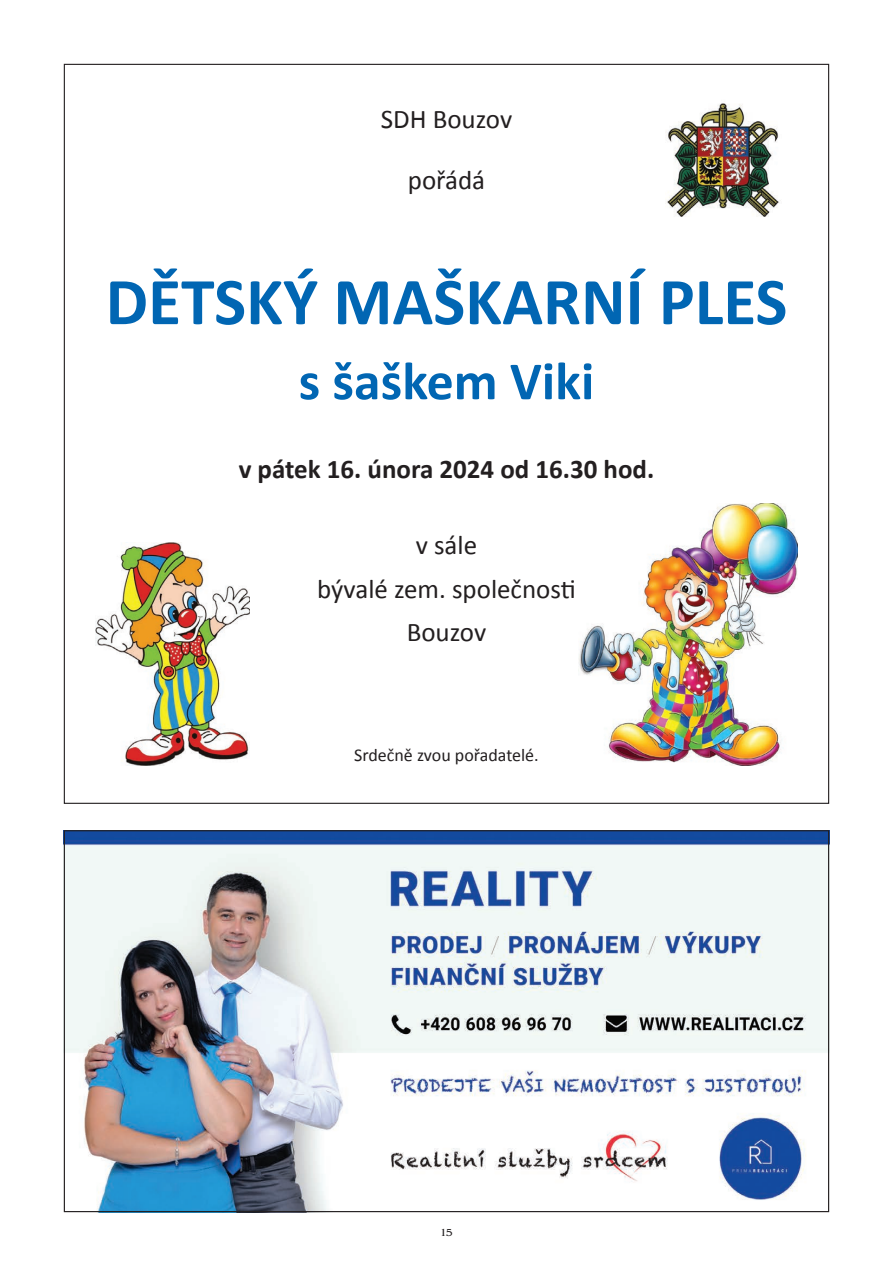
<style>
.page{position:relative;width:893px;height:1276px;background:#fff}
.page>*{position:absolute;margin:0;border:0;box-sizing:border-box;transform-origin:0 0}
.t1{font:700 67.5px "Calibri";color:#0166b3}
.t2{font:700 54px "Calibri";color:#0166b3}
.t3{font:27px/43.5px "Calibri";color:#231f20;text-align:center}
.t4{font:700 27px "Calibri";color:#231f20}
.t5{font:18px "Calibri";color:#231f20}
.t6{font:10.5px "Benguiat Itc TOT";color:#231f20}
</style>
<div class="page">
<img style="left:66px;top:832px;width:761px;height:378px">
<img style="left:579px;top:503px;width:218px;height:262px">
<img style="left:95px;top:543px;width:155px;height:222px">
<img style="left:666px;top:103px;width:115px;height:114px">
<p class="t3" style="left:381px;top:98px;width:133px">SDH Bouzov</p>
<p class="t3" style="left:408px;top:158px;width:79px">pořádá</p>
<h1 class="t1" style="left:106px;top:259px;width:683px">DĚTSKÝ MAŠKARNÍ PLES</h1>
<h2 class="t2" style="left:299px;top:347px;width:297px">s šaškem Viki</h2>
<p class="t4" style="left:239px;top:452px;width:417px">v pátek 16. února 2024 od 16.30 hod.</p>
<p class="t3" style="left:317px;top:524px;width:260px">v sále<br>bývalé zem. společnosti<br>Bouzov</p>
<p class="t5" style="left:354px;top:744px;width:186px">Srdečně zvou pořadatelé.</p>
<p class="t6" style="left:440px;top:1227px;width:14px">15</p>
</div>
